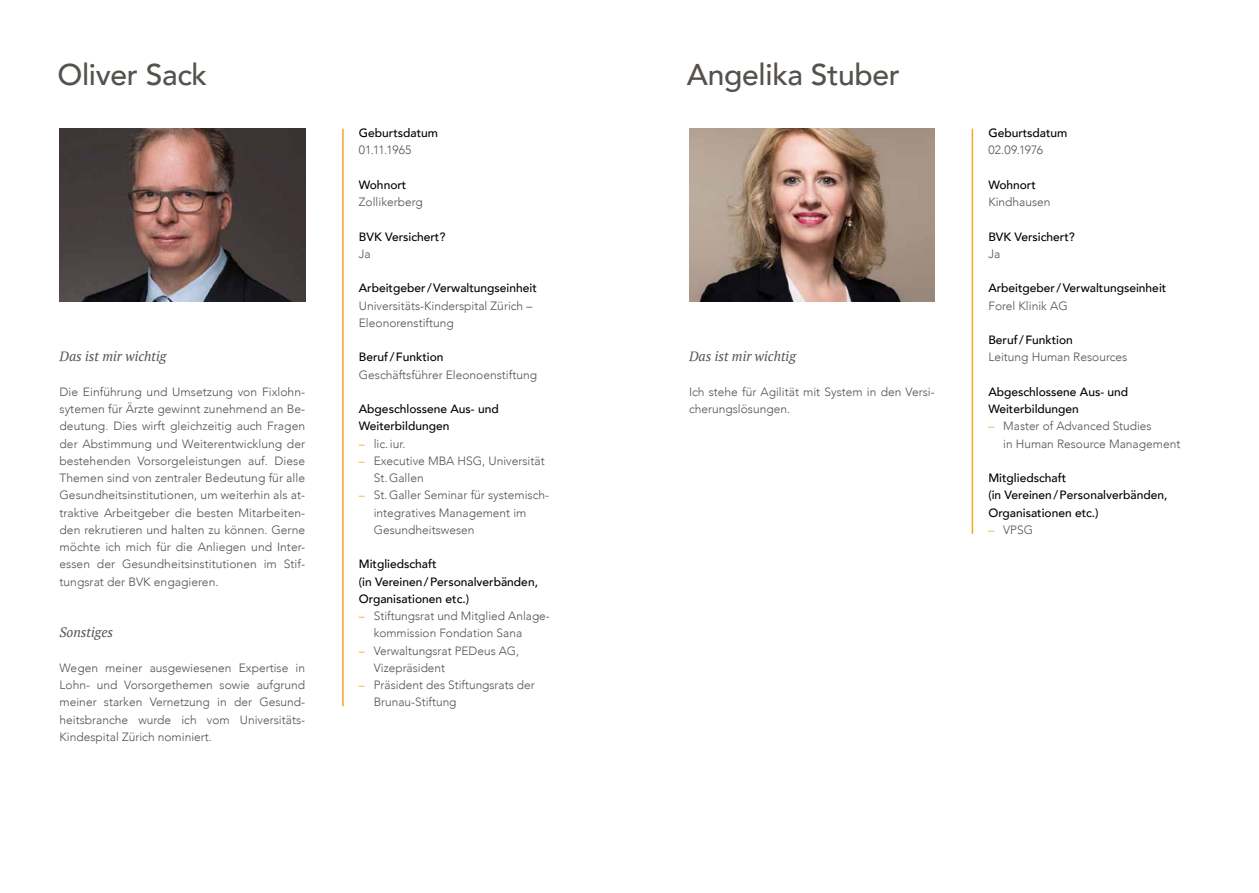
<style>
.page{position:relative;width:1259px;height:893px;background:#fff}
.page>*{position:absolute;margin:0;border:0;box-sizing:border-box;transform-origin:0 0}
.t1{font:500 30px "Avenir";letter-spacing:-.01em;color:#55524e}
.t2{font:italic 13.5px "PT Serif";color:#55524e}
.t3{font:300 12px/17.2px "Avenir";color:#55524e}
.t4{font:500 12px/17.2px "Avenir";color:#000}
.s1{color:#f0a922}
</style>
<div class="page">
<img style="left:689px;top:129px;width:245px;height:172px">
<hr style="left:971px;top:129px;width:2px;height:405px;background:#f0a922">
<img style="left:60px;top:129px;width:245px;height:172px">
<hr style="left:342px;top:129px;width:2px;height:577px;background:#f0a922">
<h1 class="t1" style="left:57px;top:49px;width:151px">Oliver Sack</h1>
<p class="t2" style="left:60px;top:348px;width:108px">Das ist mir wichtig</p>
<p class="t3" style="left:60px;top:383px;width:247px;text-align:justify">Die Einführung und Umsetzung von Fixlohn&shy;sytemen für Ärzte gewinnt zunehmend an Be&shy;deutung. Dies wirft gleichzeitig auch Fragen der Abstimmung und Weiterentwicklung der bestehenden Vorsorgeleistungen auf. Diese Themen sind von zentraler Bedeutung für alle Gesundheitsinstitutionen, um weiterhin als at&shy;traktive Arbeitgeber die besten Mitarbeiten&shy;den rekrutieren und halten zu können. Gerne möchte ich mich für die Anliegen und Inter&shy;essen der Gesundheitsinstitutionen im Stif&shy;tungsrat der BVK engagieren.</p>
<p class="t2" style="left:60px;top:624px;width:55px">Sonstiges</p>
<p class="t3" style="left:60px;top:659px;width:247px;text-align:justify">Wegen meiner ausgewiesenen Expertise in Lohn- und Vorsorgethemen sowie aufgrund meiner starken Vernetzung in der Gesund&shy;heitsbranche wurde ich vom Universitäts-Kindespital Zürich nominiert.</p>
<p class="t4" style="left:359px;top:124px;width:81px">Geburtsdatum</p>
<p class="t3" style="left:359px;top:142px;width:54px">01.11.1965</p>
<p class="t4" style="left:359px;top:175px;width:49px">Wohnort</p>
<p class="t3" style="left:359px;top:193px;width:66px">Zollikerberg</p>
<p class="t4" style="left:359px;top:227px;width:88px">BVK Versichert?</p>
<p class="t3" style="left:359px;top:245px;width:14px">Ja</p>
<p class="t4" style="left:359px;top:279px;width:179px">Arbeitgeber/Verwaltungseinheit</p>
<p class="t3" style="left:359px;top:297px;width:175px">Universitäts-Kinderspital Zürich –<br>Eleonorenstiftung</p>
<p class="t4" style="left:359px;top:348px;width:86px">Beruf/Funktion</p>
<p class="t3" style="left:359px;top:366px;width:180px">Geschäftsführer Eleonoenstiftung</p>
<p class="t4" style="left:359px;top:400px;width:141px">Abgeschlossene Aus- und<br>Weiterbildungen</p>
<p class="t3" style="left:359px;top:435px;width:48px"><span class="s1">–</span> lic.iur.</p>
<p class="t3" style="left:374px;top:452px;width:172px;text-indent:-15px"><span class="s1">–</span> Executive MBA HSG, Universität<br>St.Gallen</p>
<p class="t3" style="left:374px;top:487px;width:177px;text-indent:-15px"><span class="s1">–</span> St.Galler Seminar für systemisch&shy;integratives Management im<br>Gesundheitswesen</p>
<p class="t4" style="left:359px;top:555px;width:181px">Mitgliedschaft<br>(in Vereinen/Personalverbänden,<br>Organisationen etc.)</p>
<p class="t3" style="left:374px;top:607px;width:178px;text-indent:-15px"><span class="s1">–</span> Stiftungsrat und Mitglied Anlage&shy;kommission Fondation Sana</p>
<p class="t3" style="left:374px;top:642px;width:147px;text-indent:-15px"><span class="s1">–</span> Verwaltungsrat PEDeus AG,<br>Vizepräsident</p>
<p class="t3" style="left:374px;top:676px;width:162px;text-indent:-15px"><span class="s1">–</span> Präsident des Stiftungsrats der<br>Brunau-Stiftung</p>
<h1 class="t1" style="left:687px;top:49px;width:215px">Angelika Stuber</h1>
<p class="t2" style="left:689px;top:348px;width:108px">Das ist mir wichtig</p>
<p class="t3" style="left:689px;top:383px;width:247px">Ich stehe für Agilität mit System in den Versi&shy;cherungslösungen.</p>
<p class="t4" style="left:988px;top:124px;width:81px">Geburtsdatum</p>
<p class="t3" style="left:988px;top:142px;width:56px">02.09.1976</p>
<p class="t4" style="left:988px;top:175px;width:49px">Wohnort</p>
<p class="t3" style="left:988px;top:193px;width:64px">Kindhausen</p>
<p class="t4" style="left:988px;top:227px;width:88px">BVK Versichert?</p>
<p class="t3" style="left:988px;top:245px;width:14px">Ja</p>
<p class="t4" style="left:988px;top:279px;width:179px">Arbeitgeber/Verwaltungseinheit</p>
<p class="t3" style="left:988px;top:297px;width:81px">Forel Klinik AG</p>
<p class="t4" style="left:988px;top:331px;width:86px">Beruf/Funktion</p>
<p class="t3" style="left:988px;top:348px;width:140px">Leitung Human Resources</p>
<p class="t4" style="left:988px;top:382px;width:141px">Abgeschlossene Aus- und<br>Weiterbildungen</p>
<p class="t3" style="left:1003px;top:418px;width:179px;text-indent:-15px"><span class="s1">–</span> Master of Advanced Studies<br>in Human Resource Management</p>
<p class="t4" style="left:988px;top:469px;width:181px">Mitgliedschaft<br>(in Vereinen/Personalverbänden,<br>Organisationen etc.)</p>
<p class="t3" style="left:988px;top:521px;width:46px"><span class="s1">–</span> VPSG</p>
</div>
